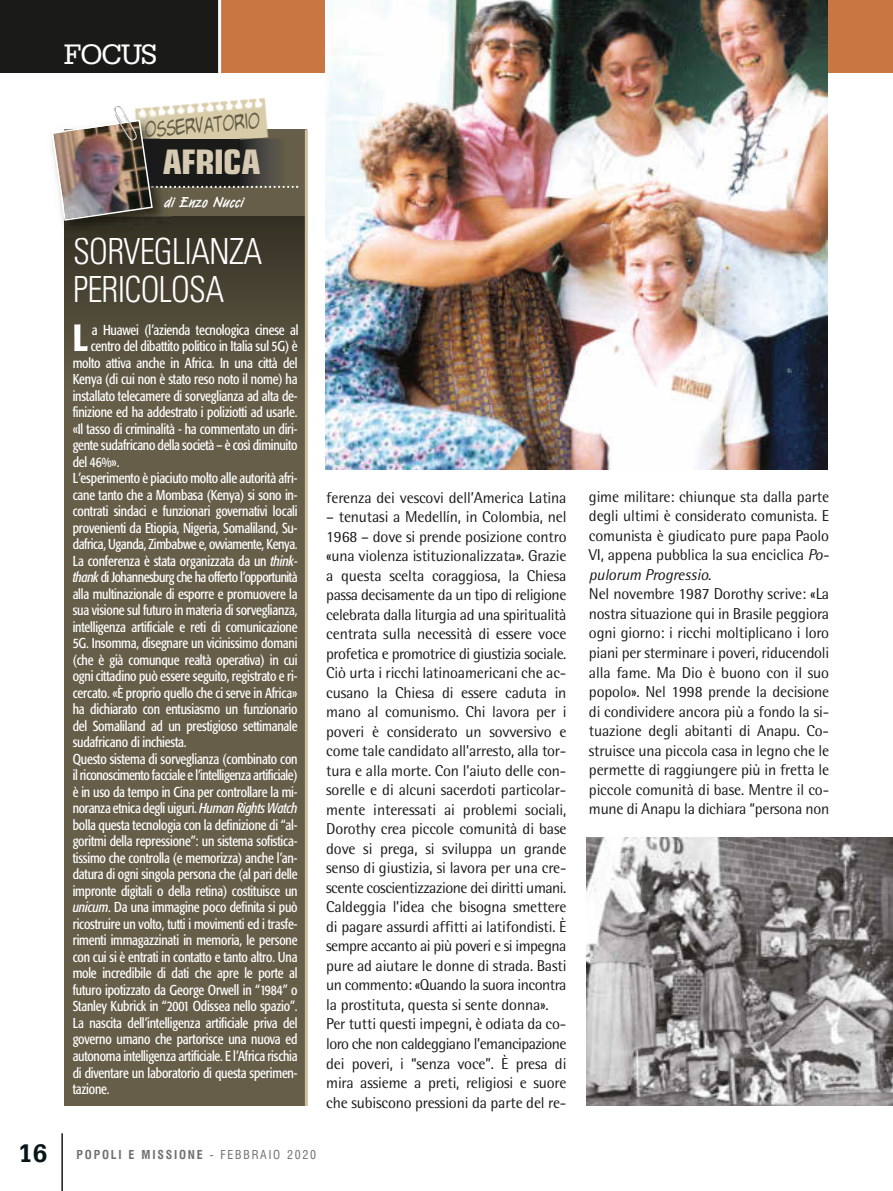
<style>
.page{position:relative;width:893px;height:1191px;background:#fff}
.page>*{position:absolute;margin:0;border:0;box-sizing:border-box;transform-origin:0 0}
.t1{font:500 condensed 37.5px "Formata";color:#fff;scale:.94 1}
.t2{font:300 condensed 36px/37.5px "Univers";letter-spacing:-.025em;color:#fff;scale:.94 1}
.t3{font:700 condensed 33.75px "Square 721 BT";letter-spacing:-.025em;color:#d6cab2;scale:1.1 1}
.t4{font:30px "Serifa BT";letter-spacing:-.045em;color:#fff}
.t5{font:700 27px "Serifa BT";color:#081519}
.t6{font:19.95px "Whiz Bang";color:#665e49;scale:.59 1}
.t7{font:15.75px/19.5px "Rotis Semi Sans";letter-spacing:-.01em;color:#1a1a18}
.t8{font:700 15px "Van Dijk LT";color:#fff;scale:.95 1}
.t9{font:condensed 14.25px "Formata";letter-spacing:-.015em;color:#fff;scale:.94 1}
.t10{font:condensed 14.25px "Formata";letter-spacing:-.035em;color:#fff;scale:.94 1}
.t11{font:700 condensed 12px "Swiss 721 BT";letter-spacing:.15em;color:#6f6f6e}
.s1{font-style:italic}
.s2{font-weight:400}
</style>
<div class="page">
<div style="left:220px;top:0;width:673px;height:73px;background:#c97643"></div>
<div style="left:0;top:0;width:220px;height:73px;background:#1a1a18"></div>
<hr style="left:218px;top:0;width:3px;height:73px;background:#fff">
<hr style="left:61px;top:1133px;width:2px;height:58px;background:#1a1a18">
<img style="left:587px;top:838px;width:306px;height:268px">
<div style="left:64px;top:129px;width:242px;height:977px;background:#665e49"></div>
<div style="left:64px;top:216px;width:242px;height:172px;background:linear-gradient(to bottom,#332f22,#655d48)"></div>
<hr style="left:305px;top:130px;width:3px;height:976px;background:#cdbda0">
<img style="left:192px;top:98px;width:74px;height:6px">
<img style="left:63px;top:222px;width:73px;height:19px">
<img style="left:64px;top:222px;width:109px;height:18px">
<img style="left:52px;top:104px;width:246px;height:118px">
<img style="left:326px;top:0;width:502px;height:470px">
<h3 class="t4" style="left:64px;top:44px;width:95px">FOCUS</h3>
<h3 class="t6" style="left:144px;top:119px;width:198px;rotate:-5deg">OSSERVATORIO</h3>
<h3 class="t3" style="left:163px;top:149px;width:90px">AFRICA</h3>
<p class="t8" style="left:164px;top:197px;width:85px">di Enzo Nucci</p>
<h2 class="t2" style="left:73px;top:236px;width:203px">SORVEGLIANZA<br>PERICOLOSA</h2>
<h1 class="t1" style="left:73px;top:322px;width:18px">L</h1>
<p class="t9" style="left:92px;top:324px;width:222px">a Huawei (l’azienda tecnologica cinese al</p>
<p class="t9" style="left:91px;top:340px;width:222px">centro del dibattito politico in Italia sul 5G) è</p>
<p class="t9" style="left:73px;top:357px;width:241px">molto attiva anche in Africa. In una città del</p>
<p class="t9" style="left:73px;top:373px;width:241px">Kenya (di cui non è stato reso noto il nome) ha</p>
<p class="t9" style="left:73px;top:390px;width:241px">installato telecamere di sorveglianza ad alta de-</p>
<p class="t9" style="left:73px;top:406px;width:241px">finizione ed ha addestrato i poliziotti ad usarle.</p>
<p class="t9" style="left:73px;top:423px;width:241px">«Il tasso di criminalità - ha commentato un diri-</p>
<p class="t9" style="left:73px;top:439px;width:241px">gente sudafricano della società – è così diminuito</p>
<p class="t9" style="left:73px;top:456px;width:51px">del 46%».</p>
<p class="t9" style="left:73px;top:472px;width:241px">L’esperimento è piaciuto molto alle autorità afri-</p>
<p class="t9" style="left:73px;top:489px;width:241px">cane tanto che a Mombasa (Kenya) si sono in-</p>
<p class="t9" style="left:73px;top:505px;width:241px">contrati sindaci e funzionari governativi locali</p>
<p class="t9" style="left:73px;top:522px;width:241px">provenienti da Etiopia, Nigeria, Somaliland, Su-</p>
<p class="t9" style="left:73px;top:538px;width:241px">dafrica, Uganda, Zimbabwe e, ovviamente, Kenya.</p>
<p class="t9" style="left:73px;top:555px;width:241px">La conferenza è stata organizzata da un <span class="s1">think-</span></p>
<p class="t10" style="left:73px;top:571px;width:241px"><span class="s1">thank</span> di Johannesburg che ha offerto l’opportunità</p>
<p class="t9" style="left:73px;top:588px;width:241px">alla multinazionale di esporre e promuovere la</p>
<p class="t9" style="left:73px;top:604px;width:241px">sua visione sul futuro in materia di sorveglianza,</p>
<p class="t9" style="left:73px;top:621px;width:241px">intelligenza artificiale e reti di comunicazione</p>
<p class="t9" style="left:73px;top:637px;width:241px">5G. Insomma, disegnare un vicinissimo domani</p>
<p class="t9" style="left:73px;top:654px;width:241px">(che è già comunque realtà operativa) in cui</p>
<p class="t9" style="left:73px;top:670px;width:241px">ogni cittadino può essere seguito, registrato e ri-</p>
<p class="t9" style="left:73px;top:687px;width:240px">cercato. «È proprio quello che ci serve in Africa»</p>
<p class="t9" style="left:73px;top:703px;width:241px">ha dichiarato con entusiasmo un funzionario</p>
<p class="t9" style="left:73px;top:720px;width:241px">del Somaliland ad un prestigioso settimanale</p>
<p class="t9" style="left:73px;top:736px;width:123px">sudafricano di inchiesta.</p>
<p class="t9" style="left:73px;top:753px;width:241px">Questo sistema di sorveglianza (combinato con</p>
<p class="t9" style="left:73px;top:769px;width:241px">il riconoscimento facciale e l’intelligenza artificiale)</p>
<p class="t9" style="left:73px;top:786px;width:241px">è in uso da tempo in Cina per controllare la mi-</p>
<p class="t9" style="left:73px;top:802px;width:241px">noranza etnica degli uiguri. <span class="s1">Human Rights Watch</span></p>
<p class="t9" style="left:73px;top:819px;width:241px">bolla questa tecnologia con la definizione di “al-</p>
<p class="t9" style="left:73px;top:835px;width:240px">goritmi della repressione”: un sistema sofistica-</p>
<p class="t9" style="left:73px;top:852px;width:240px">tissimo che controlla (e memorizza) anche l’an-</p>
<p class="t9" style="left:73px;top:868px;width:241px">datura di ogni singola persona che (al pari delle</p>
<p class="t9" style="left:73px;top:885px;width:241px">impronte digitali o della retina) costituisce un</p>
<p class="t9" style="left:73px;top:901px;width:241px"><span class="s1">unicum</span>. Da una immagine poco definita si può</p>
<p class="t9" style="left:73px;top:918px;width:240px">ricostruire un volto, tutti i movimenti ed i trasfe-</p>
<p class="t9" style="left:73px;top:934px;width:241px">rimenti immagazzinati in memoria, le persone</p>
<p class="t9" style="left:73px;top:951px;width:241px">con cui si è entrati in contatto e tanto altro. Una</p>
<p class="t9" style="left:73px;top:967px;width:241px">mole incredibile di dati che apre le porte al</p>
<p class="t9" style="left:73px;top:984px;width:241px">futuro ipotizzato da George Orwell in “1984” o</p>
<p class="t9" style="left:73px;top:1000px;width:241px">Stanley Kubrick in “2001 Odissea nello spazio”.</p>
<p class="t9" style="left:73px;top:1017px;width:241px">La nascita dell’intelligenza artificiale priva del</p>
<p class="t9" style="left:73px;top:1033px;width:241px">governo umano che partorisce una nuova ed</p>
<p class="t9" style="left:73px;top:1050px;width:241px">autonoma intelligenza artificiale. E l’Africa rischia</p>
<p class="t9" style="left:73px;top:1066px;width:241px">di diventare un laboratorio di questa sperimen-</p>
<p class="t9" style="left:73px;top:1083px;width:41px">tazione.</p>
<p class="t7" style="left:326px;top:489px;width:242px">ferenza dei vescovi dell’America Latina</p>
<p class="t7" style="left:326px;top:509px;width:242px">– tenutasi a Medellín, in Colombia, nel 1968 – dove si prende posizione contro «una violenza istituzionalizzata». Grazie a questa scelta coraggiosa, la Chiesa passa decisamente da un tipo di religione celebrata dalla liturgia ad una spiritualità centrata sulla necessità di essere voce profetica e promotrice di giustizia sociale.<br>Ciò urta i ricchi latinoamericani che ac&shy;cusano la Chiesa di essere caduta in mano al comunismo. Chi lavora per i poveri è considerato un sovversivo e come tale candidato all’arresto, alla tor&shy;tura e alla morte. Con l’aiuto delle con&shy;sorelle e di alcuni sacerdoti particolar&shy;mente interessati ai problemi sociali, Dorothy crea piccole comunità di base dove si prega, si sviluppa un grande senso di giustizia, si lavora per una cre&shy;scente coscientizzazione dei diritti umani.<br>Caldeggia l’idea che bisogna smettere di pagare assurdi affitti ai latifondisti. È sempre accanto ai più poveri e si impegna pure ad aiutare le donne di strada. Basti un commento: «Quando la suora incontra la prostituta, questa si sente donna».<br>Per tutti questi impegni, è odiata da co&shy;loro che non caldeggiano l’emancipazione dei poveri, i “senza voce”. È presa di mira assieme a preti, religiosi e suore che subiscono pressioni da parte del re-</p>
<h3 class="t5" style="left:18px;top:1144px;width:31px">16</h3>
<p class="t11" style="left:77px;top:1149px;width:241px">POPOLI E MISSIONE <span class="s2">- FEBBRAIO 2020</span></p>
<p class="t7" style="left:589px;top:488px;width:242px">gime militare: chiunque sta dalla parte degli ultimi è considerato comunista. E comunista è giudicato pure papa Paolo VI, appena pubblica la sua enciclica <span class="s1">Po&shy;pulorum Progressio</span>.<br>Nel novembre 1987 Dorothy scrive: «La nostra situazione qui in Brasile peggiora ogni giorno: i ricchi moltiplicano i loro piani per sterminare i poveri, riducendoli alla fame. Ma Dio è buono con il suo popolo». Nel 1998 prende la decisione di condividere ancora più a fondo la si&shy;tuazione degli abitanti di Anapu. Co&shy;struisce una piccola casa in legno che le permette di raggiungere più in fretta le piccole comunità di base. Mentre il co&shy;mune di Anapu la dichiara “persona non</p>
</div>
